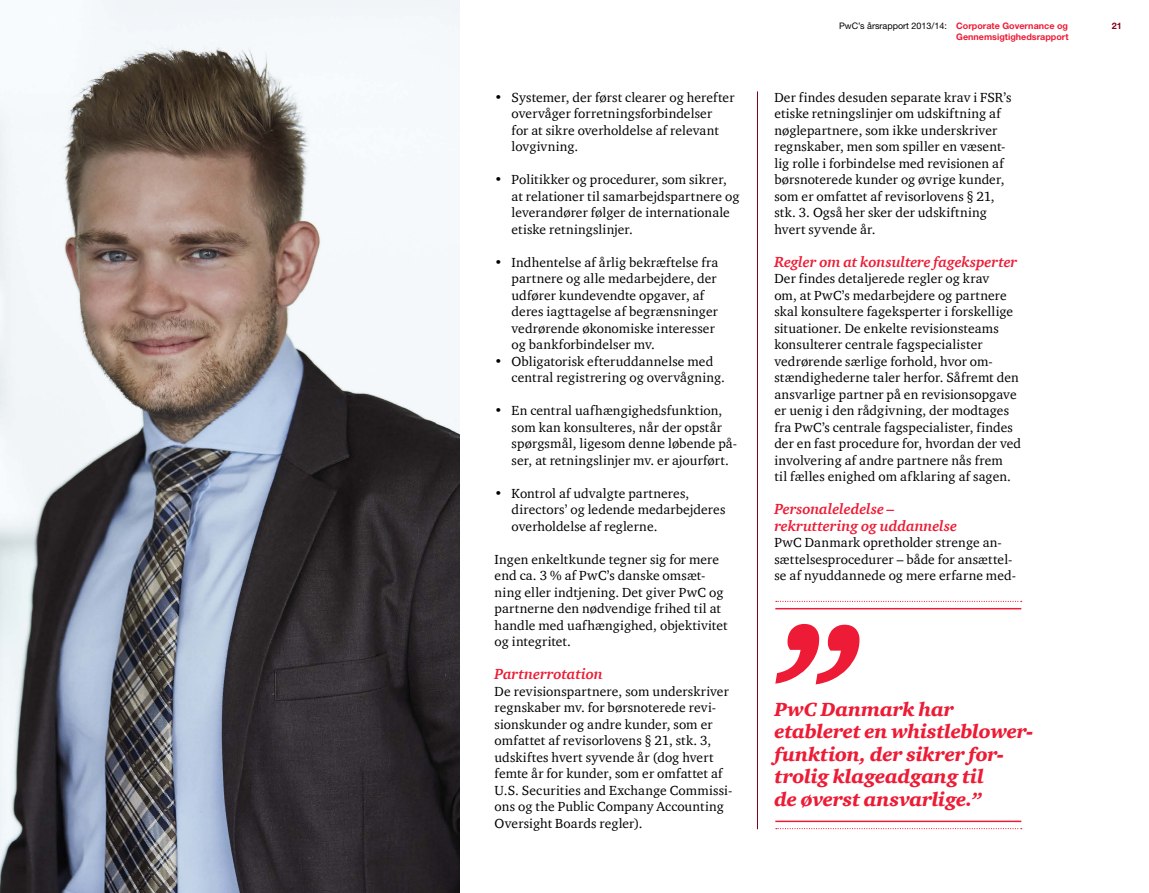
<style>
.page{position:relative;width:1149px;height:893px;background:#fff}
.page>*{position:absolute;margin:0;border:0;box-sizing:border-box;transform-origin:0 0}
.t1{font:italic 900 19.5px "ITC Charter Com";letter-spacing:-.01em;color:#ed1b35}
.Mellemrubrik{font:italic 700 15px "ITC Charter Com";letter-spacing:-.005em;color:#ed1b35}
.Brød{font:13.5px/16.5px "ITC Charter Com";letter-spacing:.01em;color:#000}
.t2{font:9px "Helvetica Neue LT Pro";color:#000}
.t3{font:700 9px "Helvetica Neue LT Pro";color:#ed1b35}
.t4{font:700 9px "Helvetica Neue LT Pro";color:#80021a}
.s1{font-weight:700;color:#ed1b35}
</style>
<div class="page">
<img style="left:0;top:0;width:459px;height:893px">
<svg style="left:775px;top:624px;width:84px;height:60px"></svg>
<hr style="left:775px;top:821px;width:245px;height:1px;background:#ed1b35">
<svg style="left:775px;top:828px;width:246px;height:1px"></svg>
<hr style="left:775px;top:608px;width:245px;height:1px;background:#ed1b35">
<svg style="left:775px;top:601px;width:246px;height:1px"></svg>
<hr style="left:756px;top:91px;width:1px;height:738px;background:#80021a">
<p class="Brød" style="left:511px;top:88px;width:224px;text-indent:-17px">• Systemer, der først clearer og herefter overvåger forretningsforbindelser<br>for at sikre overholdelse af relevant lovgivning.</p>
<p class="Brød" style="left:511px;top:171px;width:229px;text-indent:-17px">• Politikker og procedurer, som sikrer, at relationer til samarbejdspartnere og leverandører følger de internationale etiske retningslinjer.</p>
<p class="Brød" style="left:511px;top:253px;width:208px;text-indent:-17px">• Indhentelse af årlig bekræftelse fra partnere og alle medarbejdere, der udfører kundevendte opgaver, af deres iagttagelse af begrænsninger vedrørende økonomiske interesser og bankforbindelser mv.</p>
<p class="Brød" style="left:511px;top:352px;width:215px;text-indent:-17px">• Obligatorisk efteruddannelse med central registrering og overvågning.</p>
<p class="Brød" style="left:511px;top:402px;width:227px;text-indent:-17px">• En central uafhængighedsfunktion, som kan konsulteres, når der opstår spørgsmål, ligesom denne løbende på&shy;ser, at retningslinjer mv. er ajourført.</p>
<p class="Brød" style="left:494px;top:484px;width:196px">• Kontrol af udvalgte partneres,</p>
<p class="Brød" style="left:511px;top:501px;width:215px">directors’ og ledende medarbejderes overholdelse af reglerne.</p>
<p class="Brød" style="left:494px;top:550px;width:234px">Ingen enkeltkunde tegner sig for mere end ca. 3 % af PwC’s danske omsæt&shy;ning eller indtjening. Det giver PwC og partnerne den nødvendige frihed til at handle med uafhængighed, objektivitet og integritet.</p>
<p class="Mellemrubrik" style="left:494px;top:665px;width:110px">Partnerrotation</p>
<p class="Brød" style="left:494px;top:682px;width:239px">De revisionspartnere, som underskriver regnskaber mv. for børsnoterede revi&shy;sionskunder og andre kunder, som er omfattet af revisorlovens § 21, stk. 3, udskiftes hvert syvende år (dog hvert femte år for kunder, som er omfattet af U.S. Securities and Exchange Commissi&shy;ons og the Public Company Accounting Oversight Boards regler).</p>
<p class="t2" style="left:838px;top:21px;width:230px">PwC’s årsrapport 2013/14: <span class="s1">Corporate Governance og</span></p>
<p class="t4" style="left:1111px;top:20px;width:12px">21</p>
<p class="t3" style="left:955px;top:31px;width:114px">Gennemsigtighedsrapport</p>
<p class="Brød" style="left:774px;top:88px;width:238px">Der findes desuden separate krav i FSR’s etiske retningslinjer om udskiftning af nøglepartnere, som ikke underskriver regnskaber, men som spiller en væsent-</p>
<p class="Brød" style="left:774px;top:154px;width:231px;text-align:justify">lig rolle i forbindelse med revisionen af børsnoterede kunder og øvrige kunder, som er omfattet af revisorlovens § 21,</p>
<p class="Brød" style="left:774px;top:204px;width:214px">stk. 3. Også her sker der udskiftning</p>
<p class="Brød" style="left:774px;top:220px;width:103px">hvert syvende år.</p>
<p class="Mellemrubrik" style="left:774px;top:252px;width:244px">Regler om at konsultere fageksperter</p>
<p class="Brød" style="left:774px;top:270px;width:248px">Der findes detaljerede regler og krav<br>om, at PwC’s medarbejdere og partnere skal konsultere fageksperter i forskellige situationer. De enkelte revisionsteams konsulterer centrale fagspecialister vedrørende særlige forhold, hvor om&shy;stændighederne taler herfor. Såfremt den ansvarlige partner på en revisionsopgave er uenig i den rådgivning, der modtages fra PwC’s centrale fagspecialister, findes der en fast procedure for, hvordan der ved involvering af andre partnere nås frem</p>
<p class="Brød" style="left:774px;top:468px;width:238px">til fælles enighed om afklaring af sagen.</p>
<p class="Mellemrubrik" style="left:774px;top:500px;width:121px">Personaleledelse –</p>
<p class="Mellemrubrik" style="left:774px;top:516px;width:184px">rekruttering og uddannelse</p>
<p class="Brød" style="left:774px;top:534px;width:239px">PwC Danmark opretholder strenge an&shy;sættelsesprocedurer – både for ansættel-</p>
<p class="Brød" style="left:774px;top:567px;width:243px">se af nyuddannede og mere erfarne med-</p>
<p class="t1" style="left:774px;top:697px;width:181px">PwC Danmark har</p>
<p class="t1" style="left:774px;top:720px;width:260px">etableret en whistleblower-</p>
<p class="t1" style="left:774px;top:742px;width:231px">funktion, der sikrer for-</p>
<p class="t1" style="left:774px;top:765px;width:211px">trolig klageadgang til</p>
<p class="t1" style="left:774px;top:787px;width:209px">de øverst ansvarlige.”</p>
</div>
